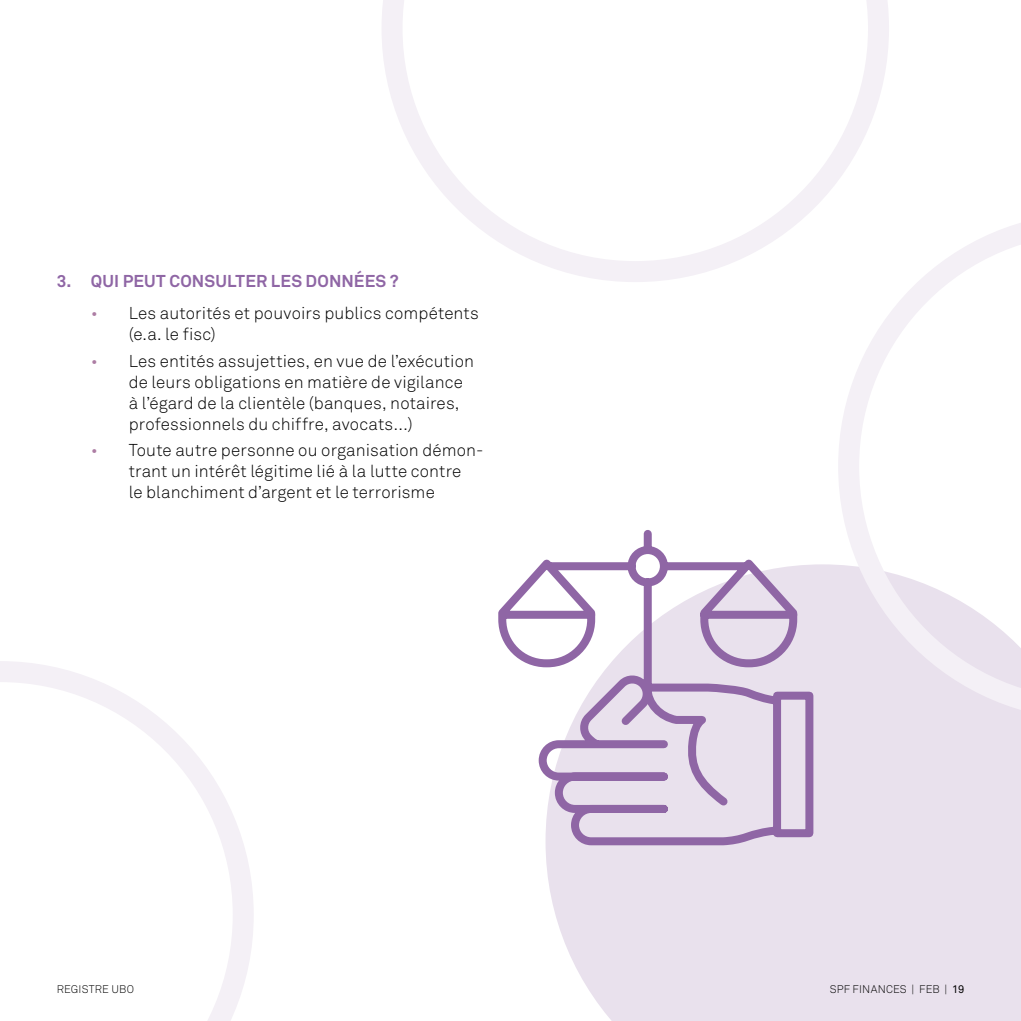
<style>
.page{position:relative;width:1021px;height:1021px;background:#fff}
.page>*{position:absolute;margin:0;border:0;box-sizing:border-box;transform-origin:0 0}
.t1{font:300 17px/21px "Akkurat";letter-spacing:.005em;color:#000}
.t2{font:700 17px "Akkurat";letter-spacing:.01em;color:#8f66a5}
.t3{font:300 11px "Akkurat";letter-spacing:.015em;color:#000}
.s1{color:#ad7da4}
.s2{font-weight:400}
</style>
<div class="page">
<div style="left:545px;top:564px;width:475px;height:456px;background:#e9e1ed"></div>
<svg style="left:498px;top:530px;width:319px;height:319px"></svg>
<svg style="left:838px;top:223px;width:182px;height:497px"></svg>
<svg style="left:382px;top:0;width:507px;height:282px"></svg>
<svg style="left:0;top:661px;width:254px;height:359px"></svg>
<p class="t2" style="left:57px;top:270px;width:343px">3. QUI PEUT CONSULTER LES DONNÉES ?</p>
<p class="t1" style="left:129px;top:302px;width:351px;text-indent:-38px"><span class="s1">•</span> Les autorités et pouvoirs publics compétents (e.a. le fisc)</p>
<p class="t1" style="left:129px;top:350px;width:347px;text-indent:-38px"><span class="s1">•</span> Les entités assujetties, en vue de l’exécution de leurs obligations en matière de vigilance à l’égard de la clientèle (banques, notaires, professionnels du chiffre, avocats…)</p>
<p class="t1" style="left:129px;top:439px;width:356px;text-indent:-38px"><span class="s1">•</span> Toute autre personne ou organisation démon&shy;trant un intérêt légitime lié à la lutte contre<br>le blanchiment d’argent et le terrorisme</p>
<p class="t3" style="left:57px;top:982px;width:79px">REGISTRE UBO</p>
<p class="t3" style="left:829px;top:982px;width:136px">SPF FINANCES | FEB | <span class="s2">19</span></p>
</div>
